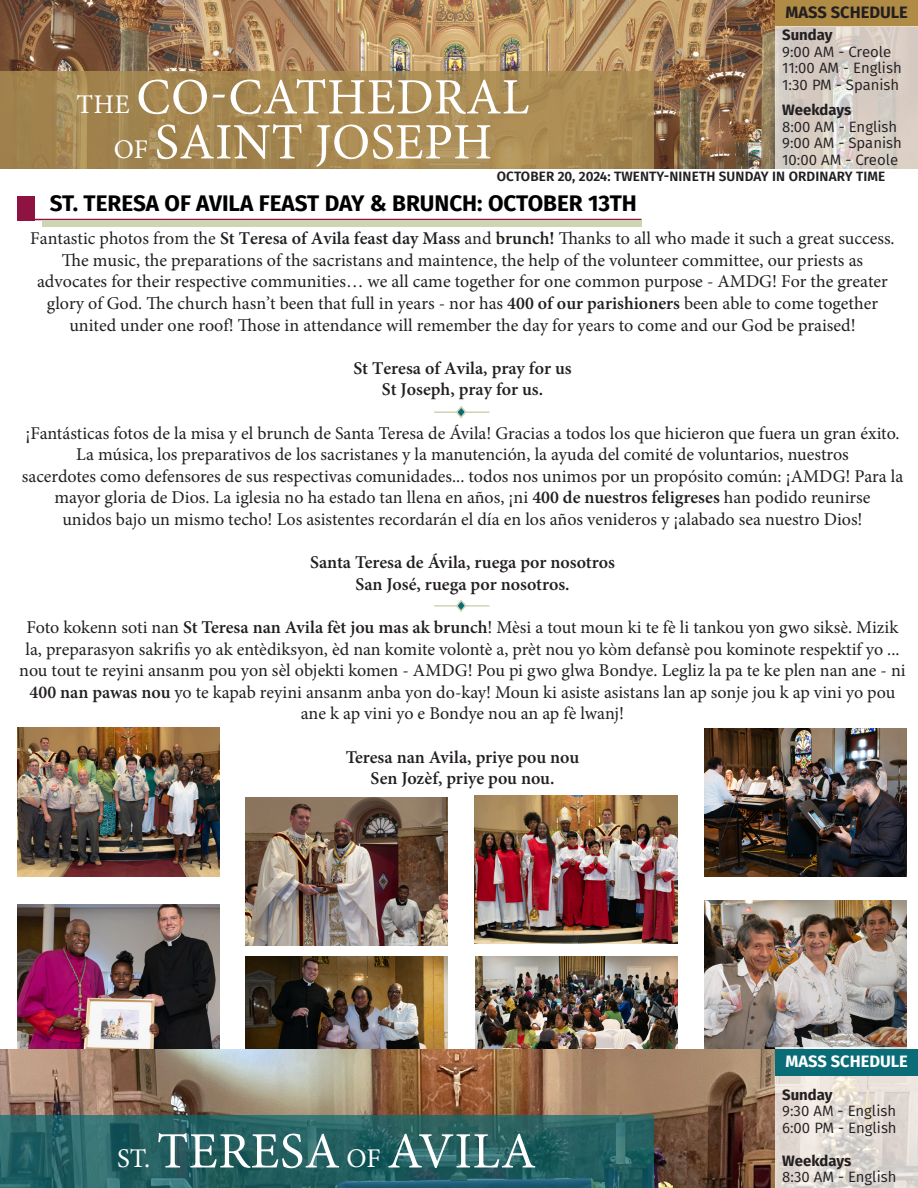
<style>
.page{position:relative;width:918px;height:1188px;background:#fff}
.page>*{position:absolute;margin:0;border:0;box-sizing:border-box;transform-origin:0 0}
.t1{font:51px "Minion Pro";letter-spacing:.01em;color:#fff}
.t2{font:700 22.5px "Fira Sans";color:#000}
.t3{font:18px/21.6px "Minion Pro";color:#231f20;text-align:center}
.t4{font:600 18px "Minion Pro";color:#231f20}
.t5{font:700 16.5px "Fira Sans";color:#231f20}
.t6{font:700 16.5px "Fira Sans";color:#fff}
.t7{font:15px/16.5px "Fira Sans";color:#231f20}
.t8{font:700 15px "Fira Sans";color:#231f20}
.t9{font:600 13.5px "Fira Sans";letter-spacing:.01em;color:#231f20}
.s1{font-size:27px}
.s2{font-weight:600}
</style>
<div class="page">
<img style="left:704px;top:728px;width:203px;height:149px">
<img style="left:17px;top:728px;width:203px;height:148px">
<img style="left:245px;top:797px;width:203px;height:149px">
<img style="left:475px;top:795px;width:202px;height:148px">
<img style="left:17px;top:904px;width:203px;height:146px">
<img style="left:245px;top:957px;width:203px;height:93px">
<img style="left:475px;top:957px;width:202px;height:93px">
<img style="left:704px;top:901px;width:203px;height:148px">
<img style="left:0;top:0;width:775px;height:168px">
<div style="left:0;top:71px;width:653px;height:97px;background:#aa8c51"></div>
<div style="left:775px;top:0;width:143px;height:26px;background:#b08b45"></div>
<svg style="left:775px;top:26px;width:143px;height:142px;background:#d6cdc5"></svg>
<img style="left:0;top:1050px;width:775px;height:138px">
<svg style="left:0;top:1115px;width:653px;height:73px;background:#266164"></svg>
<svg style="left:775px;top:1047px;width:143px;height:141px;background:#e1dbd5"></svg>
<div style="left:775px;top:1050px;width:143px;height:26px;background:#096c76"></div>
<hr style="left:17px;top:219px;width:625px;height:1px;background:#8e1341">
<div style="left:42px;top:220px;width:600px;height:7px;background:#cfd4b3"></div>
<div style="left:17px;top:196px;width:18px;height:24px;background:#8e1341"></div>
<hr style="left:434px;top:411px;width:55px;height:2px;background:#cfd4b3">
<svg style="left:455px;top:406px;width:13px;height:12px"></svg>
<hr style="left:434px;top:605px;width:55px;height:2px;background:#cfd4b3">
<svg style="left:455px;top:599px;width:13px;height:13px"></svg>
<p class="t1" style="left:77px;top:63px;width:454px"><span class="s1">THE</span> CO-CATHEDRAL</p>
<p class="t1" style="left:114px;top:108px;width:380px"><span class="s1">OF</span> SAINT JOSEPH</p>
<p class="t5" style="left:785px;top:-2px;width:124px">MASS SCHEDULE</p>
<p class="t8" style="left:782px;top:22px;width:52px">Sunday</p>
<p class="t7" style="left:782px;top:43px;width:111px">9:00 AM - Creole</p>
<p class="t7" style="left:782px;top:59px;width:121px">11:00 AM - English<br>1:30 PM - Spanish</p>
<p class="t8" style="left:782px;top:97px;width:71px">Weekdays</p>
<p class="t7" style="left:782px;top:118px;width:117px">8:00 AM - English</p>
<p class="t7" style="left:782px;top:134px;width:121px">9:00 AM - Spanish</p>
<p class="t7" style="left:782px;top:151px;width:118px">10:00 AM - Creole</p>
<p class="t9" style="left:497px;top:165px;width:390px">OCTOBER 20, 2024: TWENTY-NINETH SUNDAY IN ORDINARY TIME</p>
<p class="t2" style="left:50px;top:184px;width:589px">ST. TERESA OF AVILA FEAST DAY &amp; BRUNCH: OCTOBER 13TH</p>
<p class="t3" style="left:30px;top:228px;width:866px">Fantastic photos from the <span class="s2">St Teresa of Avila feast day Mass</span> and <span class="s2">brunch!</span> Thanks to all who made it such a great success.<br>The music, the preparations of the sacristans and maintence, the help of the volunteer committee, our priests as</p>
<p class="t3" style="left:37px;top:271px;width:852px">advocates for their respective communities… we all came together for one common purpose - AMDG! For the greater glory of God. The church hasn’t been that full in years - nor has <span class="s2">400 of our parishioners</span> been able to come together</p>
<p class="t3" style="left:69px;top:314px;width:788px">united under one roof! Those in attendance will remember the day for years to come and our God be praised!</p>
<p class="t4" style="left:353px;top:356px;width:220px">St Teresa of Avila, pray for us</p>
<p class="t4" style="left:382px;top:377px;width:163px">St Joseph, pray for us.</p>
<p class="t3" style="left:26px;top:422px;width:875px">¡Fantásticas fotos de la misa y el brunch de Santa Teresa de Ávila! Gracias a todos los que hicieron que fuera un gran éxito.<br>La música, los preparativos de los sacristanes y la manutención, la ayuda del comité de voluntarios, nuestros</p>
<p class="t3" style="left:22px;top:465px;width:883px">sacerdotes como defensores de sus respectivas comunidades... todos nos unimos por un propósito común: ¡AMDG! Para la mayor gloria de Dios. La iglesia no ha estado tan llena en años, ¡ni <span class="s2">400 de nuestros feligreses</span> han podido reunirse</p>
<p class="t3" style="left:62px;top:509px;width:802px">unidos bajo un mismo techo! Los asistentes recordarán el día en los años venideros y ¡alabado sea nuestro Dios!</p>
<p class="t4" style="left:310px;top:550px;width:306px">Santa Teresa de Ávila, ruega por nosotros</p>
<p class="t4" style="left:355px;top:572px;width:216px">San José, ruega por nosotros.</p>
<p class="t3" style="left:19px;top:617px;width:888px">Foto kokenn soti nan <span class="s2">St Teresa nan Avila fèt jou mas ak brunch</span>! Mèsi a tout moun ki te fè li tankou yon gwo siksè. Mizik la, preparasyon sakrifis yo ak entèdiksyon, èd nan komite volontè a, prèt nou yo kòm defansè pou kominote respektif yo ... nou tout te reyini ansanm pou yon sèl objekti komen - AMDG! Pou pi gwo glwa Bondye. Legliz la pa te ke plen nan ane - ni <span class="s2">400 nan pawas nou</span> yo te kapab reyini ansanm anba yon do-kay! Moun ki asiste asistans lan ap sonje jou k ap vini yo pou ane k ap vini yo e Bondye nou an ap fè lwanj!</p>
<p class="t4" style="left:346px;top:744px;width:235px">Teresa nan Avila, priye pou nou</p>
<p class="t4" style="left:371px;top:766px;width:185px">Sen Jozèf, priye pou nou.</p>
<p class="t1" style="left:117px;top:1117px;width:420px"><span class="s1">ST.</span> TERESA <span class="s1">OF</span> AVILA</p>
<p class="t6" style="left:785px;top:1047px;width:124px">MASS SCHEDULE</p>
<p class="t8" style="left:782px;top:1082px;width:52px">Sunday</p>
<p class="t7" style="left:782px;top:1103px;width:115px">9:30 AM - English</p>
<p class="t7" style="left:782px;top:1119px;width:116px">6:00 PM - English</p>
<p class="t8" style="left:782px;top:1148px;width:71px">Weekdays</p>
<p class="t7" style="left:782px;top:1169px;width:116px">8:30 AM - English</p>
</div>
